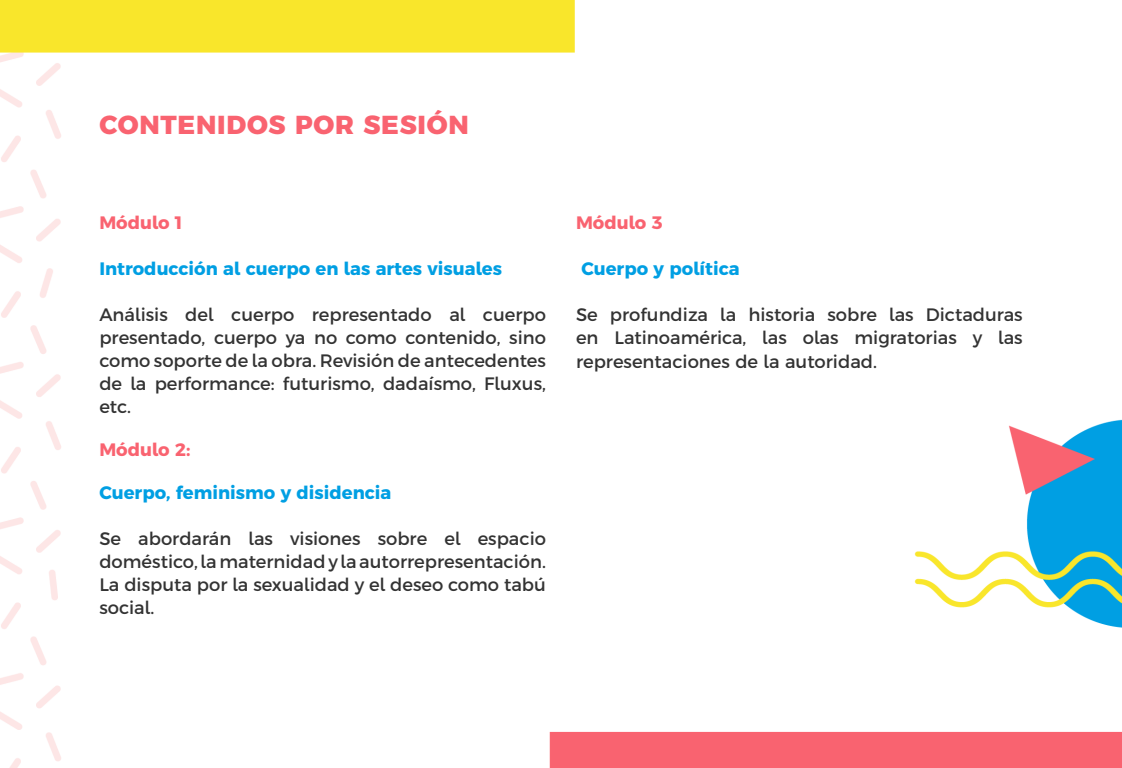
<style>
.page{position:relative;width:1122px;height:768px;background:#fff}
.page>*{position:absolute;margin:0;border:0;box-sizing:border-box;transform-origin:0 0}
.t1{font:800 26px "Argentum Sans";letter-spacing:.03em;color:#f96370}
.t2{font:18px/23px "Argentum Sans";color:#333;text-align:justify}
.t3{font:700 18px "Argentum Sans";color:#009fe3}
.t4{font:700 18px "Argentum Sans";color:#f96370}
</style>
<div class="page">
<img style="left:0;top:0;width:1122px;height:768px">
<h1 class="t1" style="left:99px;top:104px;width:371px">CONTENIDOS POR SESIÓN</h1>
<p class="t4" style="left:99px;top:209px;width:85px">Módulo 1</p>
<p class="t3" style="left:99px;top:255px;width:404px">Introducción al cuerpo en las artes visuales</p>
<p class="t2" style="left:99px;top:303px;width:448px">Análisis del cuerpo representado al cuerpo presentado, cuerpo ya no como contenido, sino como soporte de la obra. Revisión de antecedentes de la performance: futurismo, dadaísmo, Fluxus, etc.</p>
<p class="t4" style="left:99px;top:436px;width:93px">Módulo 2:</p>
<p class="t3" style="left:99px;top:479px;width:294px">Cuerpo, feminismo y disidencia</p>
<p class="t2" style="left:99px;top:527px;width:448px">Se abordarán las visiones sobre el espacio doméstico, la maternidad y la autorrepresentación.<br>La disputa por la sexualidad y el deseo como tabú social.</p>
<p class="t4" style="left:576px;top:209px;width:88px">Módulo 3</p>
<p class="t3" style="left:581px;top:255px;width:160px">Cuerpo y política</p>
<p class="t2" style="left:576px;top:303px;width:448px">Se profundiza la historia sobre las Dictaduras en Latinoamérica, las olas migratorias y las representaciones de la autoridad.</p>
</div>
